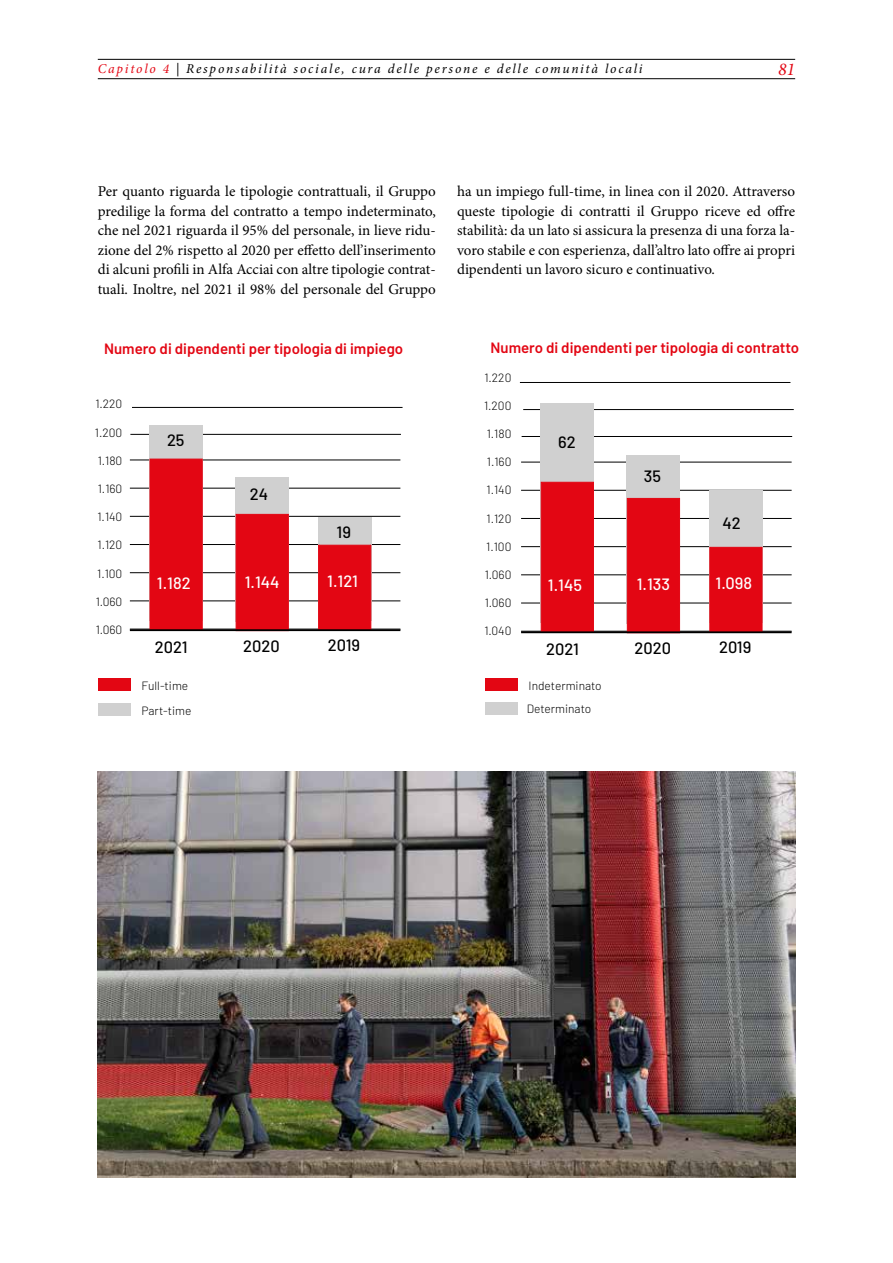
<style>
.page{position:relative;width:893px;height:1263px;background:#fff}
.page>*{position:absolute;margin:0;border:0;box-sizing:border-box;transform-origin:0 0}
.t1{font:italic 18px "Minion Pro";color:#e30613}
.t2{font:500 16.5px "Barlow";color:#000}
.t3{font:500 16.5px "Barlow";color:#fff}
.t4{font:15px/19.5px "Minion Pro";letter-spacing:-.005em;color:#000;text-align:justify}
.t5{font:600 15px "Barlow";color:#e30613}
.t6{font:italic 13.5px "Minion Pro";letter-spacing:.135em;color:#000}
.t7{font:300 12px "Barlow";color:#000}
.s1{color:#e30613}
</style>
<div class="page">
<hr style="left:98px;top:78px;width:697px;height:1px;background:#000">
<hr style="left:98px;top:59px;width:697px;height:1px;background:#000">
<hr style="left:130px;top:460px;width:270px;height:1px;background:#000">
<hr style="left:521px;top:462px;width:271px;height:1px;background:#000">
<hr style="left:130px;top:434px;width:271px;height:1px;background:#000">
<hr style="left:522px;top:436px;width:270px;height:1px;background:#000">
<hr style="left:132px;top:407px;width:271px;height:1px;background:#000">
<hr style="left:523px;top:409px;width:271px;height:1px;background:#000">
<hr style="left:520px;top:382px;width:270px;height:1px;background:#000">
<hr style="left:130px;top:488px;width:270px;height:1px;background:#000">
<hr style="left:521px;top:490px;width:271px;height:1px;background:#000">
<hr style="left:130px;top:516px;width:270px;height:1px;background:#000">
<hr style="left:521px;top:518px;width:271px;height:1px;background:#000">
<hr style="left:130px;top:544px;width:270px;height:1px;background:#000">
<hr style="left:521px;top:546px;width:271px;height:1px;background:#000">
<hr style="left:130px;top:572px;width:270px;height:1px;background:#000">
<hr style="left:521px;top:575px;width:271px;height:1px;background:#000">
<hr style="left:130px;top:601px;width:270px;height:1px;background:#000">
<hr style="left:521px;top:603px;width:271px;height:1px;background:#000">
<div style="left:150px;top:425px;width:53px;height:195px;background:#d0d0d0"></div>
<div style="left:541px;top:403px;width:53px;height:220px;background:#d0d0d0"></div>
<div style="left:236px;top:477px;width:53px;height:144px;background:#d0d0d0"></div>
<div style="left:627px;top:455px;width:53px;height:169px;background:#d0d0d0"></div>
<div style="left:318px;top:517px;width:53px;height:104px;background:#d0d0d0"></div>
<div style="left:709px;top:490px;width:53px;height:133px;background:#d0d0d0"></div>
<div style="left:150px;top:459px;width:53px;height:171px;background:#e30613;border:1px solid #e30613"></div>
<div style="left:541px;top:482px;width:53px;height:150px;background:#e30613;border:1px solid #e30613"></div>
<div style="left:236px;top:514px;width:53px;height:117px;background:#e30613;border:1px solid #e30613"></div>
<div style="left:627px;top:498px;width:53px;height:135px;background:#e30613;border:1px solid #e30613"></div>
<div style="left:318px;top:545px;width:53px;height:86px;background:#e30613;border:1px solid #e30613"></div>
<div style="left:709px;top:547px;width:53px;height:86px;background:#e30613;border:1px solid #e30613"></div>
<hr style="left:130px;top:629px;width:270px;height:2px;background:#000">
<hr style="left:521px;top:631px;width:271px;height:2px;background:#000">
<div style="left:98px;top:678px;width:33px;height:12px;background:#e30613"></div>
<div style="left:98px;top:703px;width:33px;height:12px;background:#d0d0d0"></div>
<div style="left:485px;top:678px;width:33px;height:12px;background:#e30613"></div>
<div style="left:485px;top:703px;width:33px;height:12px;background:#d0d0d0"></div>
<img style="left:98px;top:772px;width:697px;height:406px">
<p class="t6" style="left:98px;top:59px;width:546px"><span class="s1">Capitolo 4</span> | Responsabilità sociale, cura delle persone e delle comunità locali</p>
<p class="t1" style="left:778px;top:56px;width:19px">81</p>
<p class="t4" style="left:98px;top:182px;width:340px">Per quanto riguarda le tipologie contrattuali, il Gruppo predilige la forma del contratto a tempo indeterminato, che nel 2021 riguarda il 95% del personale, in lieve ridu&shy;zione del 2% rispetto al 2020 per effetto dell’inserimento di alcuni profili in Alfa Acciai con altre tipologie contrat&shy;tuali. Inoltre, nel 2021 il 98% del personale del Gruppo</p>
<p class="t4" style="left:457px;top:182px;width:340px">ha un impiego full-time, in linea con il 2020. Attraverso queste tipologie di contratti il Gruppo riceve ed offre stabilità: da un lato si assicura la presenza di una forza la&shy;voro stabile e con esperienza, dall’altro lato offre ai propri dipendenti un lavoro sicuro e continuativo.</p>
<p class="t5" style="left:104px;top:338px;width:301px">Numero di dipendenti per tipologia di impiego</p>
<p class="t5" style="left:491px;top:337px;width:310px">Numero di dipendenti per tipologia di contratto</p>
<p class="t7" style="left:95px;top:395px;width:29px">1.220</p>
<p class="t7" style="left:95px;top:424px;width:29px">1.200</p>
<p class="t7" style="left:98px;top:452px;width:26px">1.180</p>
<p class="t7" style="left:98px;top:480px;width:26px">1.160</p>
<p class="t7" style="left:97px;top:508px;width:26px">1.140</p>
<p class="t7" style="left:98px;top:536px;width:26px">1.120</p>
<p class="t7" style="left:97px;top:565px;width:27px">1.100</p>
<p class="t7" style="left:96px;top:593px;width:28px">1.060</p>
<p class="t7" style="left:96px;top:621px;width:28px">1.060</p>
<p class="t7" style="left:484px;top:369px;width:29px">1.220</p>
<p class="t7" style="left:484px;top:397px;width:29px">1.200</p>
<p class="t7" style="left:487px;top:425px;width:26px">1.180</p>
<p class="t7" style="left:487px;top:453px;width:26px">1.160</p>
<p class="t7" style="left:486px;top:481px;width:26px">1.140</p>
<p class="t7" style="left:487px;top:510px;width:26px">1.120</p>
<p class="t7" style="left:486px;top:538px;width:27px">1.100</p>
<p class="t7" style="left:485px;top:566px;width:28px">1.060</p>
<p class="t7" style="left:485px;top:594px;width:28px">1.060</p>
<p class="t7" style="left:484px;top:622px;width:29px">1.040</p>
<p class="t2" style="left:167px;top:428px;width:19px">25</p>
<p class="t2" style="left:558px;top:430px;width:19px">62</p>
<p class="t2" style="left:644px;top:464px;width:19px">35</p>
<p class="t2" style="left:250px;top:482px;width:20px">24</p>
<p class="t2" style="left:722px;top:511px;width:20px">42</p>
<p class="t2" style="left:337px;top:520px;width:16px">19</p>
<p class="t3" style="left:157px;top:571px;width:35px">1.182</p>
<p class="t3" style="left:245px;top:570px;width:36px">1.144</p>
<p class="t3" style="left:327px;top:569px;width:32px">1.121</p>
<p class="t3" style="left:548px;top:573px;width:36px">1.145</p>
<p class="t3" style="left:637px;top:572px;width:35px">1.133</p>
<p class="t3" style="left:716px;top:571px;width:38px">1.098</p>
<p class="t2" style="left:155px;top:635px;width:34px">2021</p>
<p class="t2" style="left:243px;top:633px;width:38px">2020</p>
<p class="t2" style="left:328px;top:633px;width:34px">2019</p>
<p class="t2" style="left:546px;top:637px;width:34px">2021</p>
<p class="t2" style="left:634px;top:636px;width:38px">2020</p>
<p class="t2" style="left:719px;top:635px;width:34px">2019</p>
<p class="t7" style="left:141px;top:677px;width:48px">Full-time</p>
<p class="t7" style="left:529px;top:677px;width:75px">Indeterminato</p>
<p class="t7" style="left:141px;top:702px;width:51px">Part-time</p>
<p class="t7" style="left:527px;top:700px;width:66px">Determinato</p>
</div>
